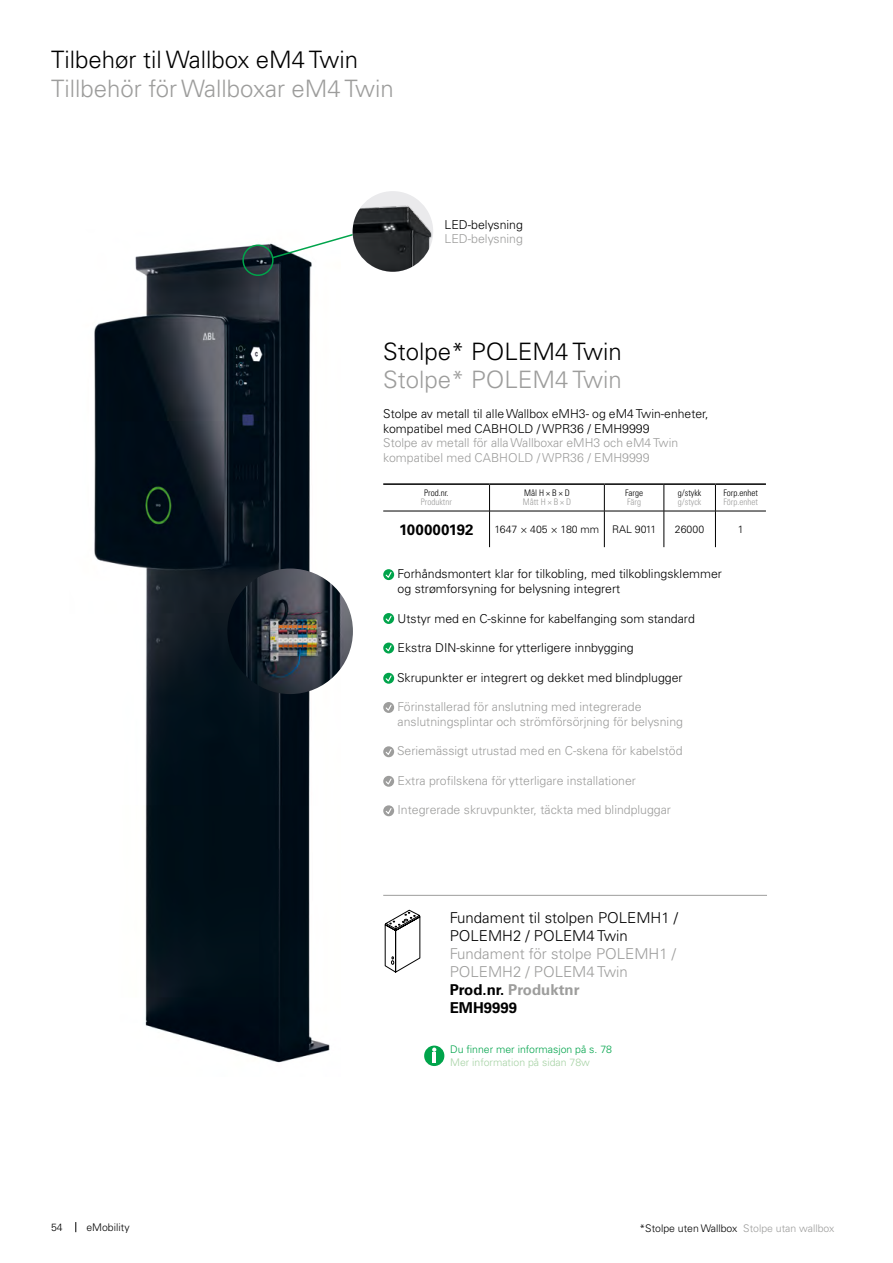
<style>
.page{position:relative;width:893px;height:1263px;background:#fff}
.page>*{position:absolute;margin:0;border:0;box-sizing:border-box;transform-origin:0 0}
.t1{font:300 24px "Univers LT Pro 45";color:#9d9d9c}
.t2{font:300 24px "Univers LT Pro 45";color:#000}
.t3{font:300 15px/18px "Univers LT Pro 45";color:#000}
.t4{font:300 15px/18px "Univers LT Pro 45";color:#9d9d9c}
.t5{font:700 15px/18px "Univers LT Pro 65";color:#000}
.t6{font:300 12.3px/14.7px "Univers LT Pro 45";color:#000}
.t7{font:300 12.3px/14.7px "Univers LT Pro 45";color:#9d9d9c}
.t8{font:300 10.5px "Univers LT Pro 45";color:#000}
.t9{font:300 10.5px "Univers LT Pro 45";color:#00a44b}
.t10{font:300 10.5px "Univers LT Pro 45";color:#a6d2a4}
.t11{font:300 condensed 9px "Univers LT Pro";color:#9d9d9c}
.t12{font:300 condensed 9px "Univers LT Pro";color:#000}
.s1{color:#9d9d9c}
</style>
<div class="page">
<img style="left:94px;top:246px;width:246px;height:817px">
<img style="left:227px;top:568px;width:126px;height:126px;border-radius:63px">
<svg style="left:242px;top:234px;width:110px;height:56px"></svg>
<img style="left:353px;top:191px;width:80px;height:81px;border-radius:40px">
<svg style="left:383px;top:569px;width:11px;height:11px"></svg>
<svg style="left:385px;top:571px;width:8px;height:8px"></svg>
<svg style="left:383px;top:613px;width:11px;height:11px"></svg>
<svg style="left:385px;top:615px;width:8px;height:8px"></svg>
<div style="left:383px;top:643px;width:11px;height:10px;background:#00a44b;border-radius:50%"></div>
<svg style="left:385px;top:644px;width:8px;height:8px"></svg>
<svg style="left:383px;top:673px;width:11px;height:11px"></svg>
<svg style="left:385px;top:674px;width:8px;height:9px"></svg>
<svg style="left:383px;top:702px;width:11px;height:11px"></svg>
<svg style="left:385px;top:704px;width:8px;height:8px"></svg>
<svg style="left:383px;top:746px;width:11px;height:11px"></svg>
<svg style="left:385px;top:748px;width:8px;height:8px"></svg>
<div style="left:383px;top:776px;width:11px;height:11px;background:#9d9d9c;border-radius:50%"></div>
<svg style="left:385px;top:777px;width:8px;height:9px"></svg>
<svg style="left:383px;top:805px;width:11px;height:11px"></svg>
<svg style="left:385px;top:807px;width:8px;height:8px"></svg>
<svg style="left:489px;top:485px;width:1px;height:26px"></svg>
<svg style="left:604px;top:485px;width:1px;height:26px"></svg>
<svg style="left:664px;top:485px;width:1px;height:26px"></svg>
<svg style="left:715px;top:485px;width:1px;height:26px"></svg>
<hr style="left:489px;top:511px;width:1px;height:36px;background:#000">
<hr style="left:604px;top:511px;width:1px;height:36px;background:#000">
<hr style="left:664px;top:511px;width:1px;height:36px;background:#000">
<hr style="left:715px;top:511px;width:1px;height:36px;background:#000">
<hr style="left:383px;top:511px;width:107px;height:1px;background:#000">
<hr style="left:490px;top:511px;width:114px;height:1px;background:#000">
<hr style="left:604px;top:511px;width:60px;height:1px;background:#000">
<hr style="left:664px;top:511px;width:51px;height:1px;background:#000">
<hr style="left:715px;top:511px;width:51px;height:1px;background:#000">
<hr style="left:383px;top:483px;width:107px;height:2px;background:#000">
<hr style="left:490px;top:483px;width:114px;height:2px;background:#000">
<hr style="left:604px;top:483px;width:60px;height:2px;background:#000">
<hr style="left:664px;top:483px;width:51px;height:2px;background:#000">
<hr style="left:715px;top:483px;width:51px;height:2px;background:#000">
<svg style="left:385px;top:910px;width:35px;height:63px"></svg>
<hr style="left:383px;top:895px;width:384px;height:1px;background:#9d9d9c">
<div style="left:424px;top:1045px;width:20px;height:21px;background:#00a44b;border-radius:10px"></div>
<hr style="left:432px;top:1052px;width:4px;height:11px;background:#fff">
<svg style="left:432px;top:1047px;width:4px;height:5px"></svg>
<h1 class="t2" style="left:51px;top:44px;width:309px">Tilbehør til Wallbox eM4 Twin</h1>
<h1 class="t1" style="left:51px;top:73px;width:344px">Tillbehör för Wallboxar eM4 Twin</h1>
<p class="t6" style="left:445px;top:217px;width:80px">LED-belysning</p>
<p class="t7" style="left:445px;top:231px;width:80px">LED-belysning</p>
<h1 class="t2" style="left:383px;top:335px;width:240px">Stolpe* POLEM4 Twin</h1>
<h1 class="t1" style="left:383px;top:364px;width:240px">Stolpe* POLEM4 Twin</h1>
<p class="t6" style="left:383px;top:406px;width:327px">Stolpe av metall til alle Wallbox eMH3- og eM4 Twin-enheter, kompatibel med CABHOLD / WPR36 / EMH9999</p>
<p class="t7" style="left:383px;top:435px;width:296px">Stolpe av metall för alla Wallboxar eMH3 och eM4 Twin kompatibel med CABHOLD / WPR36 / EMH9999</p>
<p class="t12" style="left:424px;top:487px;width:26px">Prod.nr.</p>
<p class="t11" style="left:421px;top:496px;width:32px">Produktnr</p>
<p class="t12" style="left:524px;top:487px;width:47px">Mål H × B × D</p>
<p class="t11" style="left:523px;top:496px;width:50px">Mått H × B × D</p>
<p class="t12" style="left:625px;top:487px;width:19px">Farge</p>
<p class="t11" style="left:627px;top:496px;width:15px">Färg</p>
<p class="t12" style="left:678px;top:487px;width:25px">g/stykk</p>
<p class="t11" style="left:678px;top:496px;width:25px">g/styck</p>
<p class="t12" style="left:723px;top:487px;width:36px">Forp.enhet</p>
<p class="t11" style="left:723px;top:496px;width:36px">Förp.enhet</p>
<p class="t5" style="left:399px;top:519px;width:76px">100000192</p>
<p class="t8" style="left:495px;top:522px;width:163px">1647 × 405 × 180 mm RAL 9011</p>
<p class="t8" style="left:675px;top:522px;width:31px">26000</p>
<p class="t8" style="left:738px;top:522px;width:7px">1</p>
<p class="t6" style="left:398px;top:566px;width:326px">Forhåndsmontert klar for tilkobling, med tilkoblingsklemmer og strømforsyning for belysning integrert</p>
<p class="t6" style="left:398px;top:610px;width:299px">Utstyr med en C-skinne for kabelfanging som standard</p>
<p class="t6" style="left:398px;top:640px;width:238px">Ekstra DIN-skinne for ytterligere innbygging</p>
<p class="t6" style="left:397px;top:670px;width:287px">Skrupunkter er integrert og dekket med blindplugger</p>
<p class="t7" style="left:398px;top:699px;width:287px">Förinstallerad för anslutning med integrerade anslutningsplintar och strömförsörjning för belysning</p>
<p class="t7" style="left:397px;top:743px;width:287px">Seriemässigt utrustad med en C-skena för kabelstöd</p>
<p class="t7" style="left:398px;top:773px;width:240px">Extra profilskena för ytterligare installationer</p>
<p class="t7" style="left:398px;top:802px;width:275px">Integrerade skruvpunkter, täckta med blindpluggar</p>
<p class="t8" style="left:51px;top:1220px;width:13px">54</p>
<p class="t8" style="left:86px;top:1220px;width:45px">eMobility</p>
<p class="t3" style="left:450px;top:908px;width:230px">Fundament til stolpen POLEMH1 /<br>POLEMH2 / POLEM4 Twin</p>
<p class="t4" style="left:450px;top:944px;width:228px">Fundament för stolpe POLEMH1 /<br>POLEMH2 / POLEM4 Twin</p>
<p class="t5" style="left:450px;top:980px;width:131px">Prod.nr. <span class="s1">Produktnr<br></span>EMH9999</p>
<p class="t9" style="left:450px;top:1042px;width:163px">Du finner mer informasjon på s. 78</p>
<p class="t10" style="left:450px;top:1055px;width:141px">Mer information på sidan 78w</p>
<p class="t8" style="left:639px;top:1221px;width:197px">*Stolpe uten Wallbox <span class="s1">Stolpe utan wallbox</span></p>
</div>
